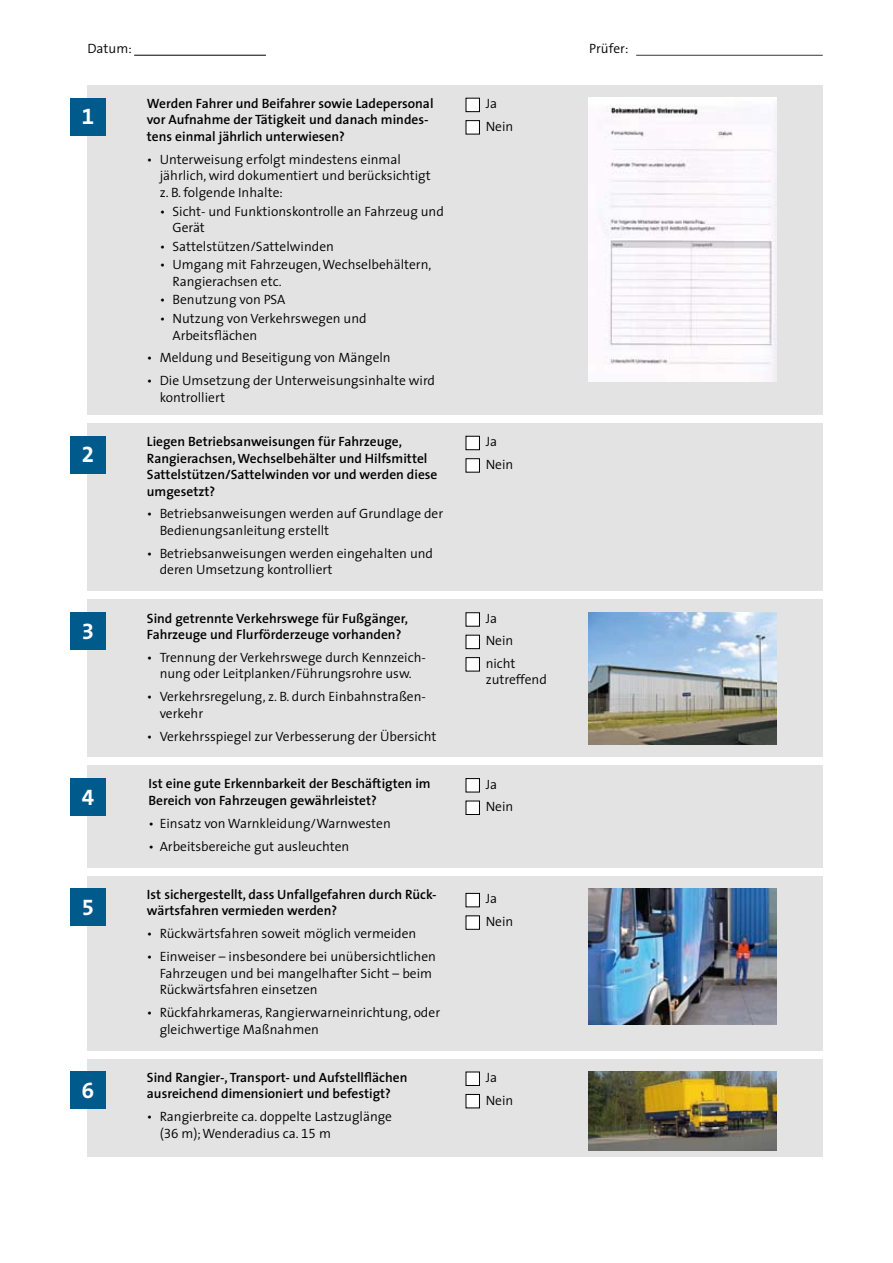
<style>
.page{position:relative;width:893px;height:1263px;background:#fff}
.page>*{position:absolute;margin:0;border:0;box-sizing:border-box;transform-origin:0 0}
.t1{font:700 22.5px "BG Thesis";color:#fff}
.t2{font:300 13.5px/16.5px "BG Thesis";color:#000}
.t3{font:600 13.5px/16.5px "BG Thesis";color:#000}
</style>
<div class="page">
<div style="left:87px;top:1059px;width:736px;height:98px;background:#e3e3e4"></div>
<div style="left:70px;top:1071px;width:36px;height:38px;background:#005a8c"></div>
<img style="left:589px;top:1071px;width:187px;height:80px">
<div style="left:466px;top:1072px;width:13px;height:13px;background:#fff"></div>
<div style="left:466px;top:1071px;width:14px;height:15px;border:1px solid #000"></div>
<div style="left:466px;top:1094px;width:13px;height:14px;background:#fff"></div>
<div style="left:466px;top:1094px;width:14px;height:14px;border:1px solid #000"></div>
<div style="left:87px;top:85px;width:736px;height:330px;background:#e3e3e4"></div>
<div style="left:70px;top:98px;width:36px;height:37px;background:#005a8c"></div>
<div style="left:466px;top:98px;width:13px;height:14px;background:#fff"></div>
<div style="left:466px;top:98px;width:14px;height:14px;border:1px solid #000"></div>
<div style="left:466px;top:121px;width:13px;height:13px;background:#fff"></div>
<div style="left:466px;top:120px;width:14px;height:14px;border:1px solid #000"></div>
<img style="left:589px;top:98px;width:187px;height:283px">
<div style="left:87px;top:423px;width:736px;height:168px;background:#e3e3e4"></div>
<div style="left:70px;top:436px;width:36px;height:37px;background:#005a8c"></div>
<div style="left:466px;top:436px;width:13px;height:14px;background:#fff"></div>
<div style="left:466px;top:436px;width:14px;height:14px;border:1px solid #000"></div>
<div style="left:466px;top:459px;width:13px;height:13px;background:#fff"></div>
<div style="left:466px;top:458px;width:14px;height:14px;border:1px solid #000"></div>
<div style="left:87px;top:876px;width:736px;height:174px;background:#e3e3e4"></div>
<div style="left:70px;top:889px;width:36px;height:37px;background:#005a8c"></div>
<div style="left:466px;top:893px;width:13px;height:14px;background:#fff"></div>
<div style="left:466px;top:893px;width:14px;height:14px;border:1px solid #000"></div>
<div style="left:466px;top:916px;width:13px;height:13px;background:#fff"></div>
<div style="left:466px;top:915px;width:14px;height:15px;border:1px solid #000"></div>
<img style="left:589px;top:889px;width:187px;height:136px">
<div style="left:87px;top:600px;width:736px;height:157px;background:#e3e3e4"></div>
<div style="left:70px;top:612px;width:36px;height:38px;background:#005a8c"></div>
<img style="left:589px;top:612px;width:187px;height:132px">
<div style="left:466px;top:613px;width:13px;height:13px;background:#fff"></div>
<div style="left:466px;top:612px;width:14px;height:14px;border:1px solid #000"></div>
<div style="left:466px;top:658px;width:13px;height:13px;background:#fff"></div>
<div style="left:466px;top:657px;width:14px;height:14px;border:1px solid #000"></div>
<div style="left:466px;top:635px;width:13px;height:14px;background:#fff"></div>
<div style="left:466px;top:635px;width:14px;height:14px;border:1px solid #000"></div>
<div style="left:87px;top:765px;width:736px;height:102px;background:#e3e3e4"></div>
<div style="left:70px;top:778px;width:36px;height:38px;background:#005a8c"></div>
<div style="left:466px;top:778px;width:13px;height:14px;background:#fff"></div>
<div style="left:466px;top:778px;width:14px;height:14px;border:1px solid #000"></div>
<div style="left:466px;top:801px;width:13px;height:13px;background:#fff"></div>
<div style="left:466px;top:801px;width:14px;height:14px;border:1px solid #000"></div>
<hr style="left:134px;top:55px;width:132px;height:1px;background:#000">
<hr style="left:636px;top:55px;width:187px;height:1px;background:#000">
<p class="t2" style="left:87px;top:40px;width:46px">Datum:</p>
<p class="t2" style="left:589px;top:40px;width:41px">Prüfer:</p>
<p class="t3" style="left:147px;top:95px;width:288px">Werden Fahrer und Beifahrer sowie Ladepersonal vor Aufnahme der Tätigkeit und danach mindes&shy;tens einmal jährlich unterwiesen?</p>
<p class="t2" style="left:160px;top:151px;width:273px;text-indent:-13px">• Unterweisung erfolgt mindestens einmal jährlich, wird dokumentiert und berücksichtigt z. B. folgende Inhalte:</p>
<p class="t2" style="left:172px;top:203px;width:273px;text-indent:-13px">• Sicht- und Funktionskontrolle an Fahrzeug und<br>Gerät</p>
<p class="t2" style="left:160px;top:238px;width:176px">• Sattelstützen/Sattelwinden</p>
<p class="t2" style="left:172px;top:257px;width:261px;text-indent:-13px">• Umgang mit Fahrzeugen,Wechselbehältern,<br>Rangierachsen etc.</p>
<p class="t2" style="left:160px;top:292px;width:127px">• Benutzung von PSA</p>
<p class="t2" style="left:172px;top:310px;width:196px;text-indent:-13px">• Nutzung von Verkehrswegen und<br>Arbeitsflächen</p>
<p class="t2" style="left:147px;top:350px;width:245px">• Meldung und Beseitigung von Mängeln</p>
<p class="t2" style="left:160px;top:373px;width:277px;text-indent:-13px">• Die Umsetzung der Unterweisungsinhalte wird kontrolliert</p>
<h1 class="t1" style="left:82px;top:102px;width:14px">1</h1>
<p class="t2" style="left:486px;top:92px;width:29px;line-height:22.6px">Ja<br>Nein</p>
<p class="t3" style="left:147px;top:433px;width:292px">Liegen Betriebsanweisungen für Fahrzeuge, Rangierachsen, Wechselbehälter und Hilfsmittel Sattelstützen/Sattelwinden vor und werden diese umgesetzt?</p>
<p class="t2" style="left:160px;top:506px;width:285px;text-indent:-13px">• Betriebsanweisungen werden auf Grundlage der<br>Bedienungsanleitung erstellt</p>
<p class="t2" style="left:160px;top:545px;width:275px;text-indent:-13px">• Betriebsanweisungen werden eingehalten und deren Umsetzung kontrolliert</p>
<h1 class="t1" style="left:82px;top:440px;width:14px">2</h1>
<p class="t2" style="left:486px;top:430px;width:29px;line-height:22.6px">Ja<br>Nein</p>
<h1 class="t1" style="left:82px;top:617px;width:14px">3</h1>
<p class="t3" style="left:147px;top:610px;width:263px">Sind getrennte Verkehrswege für Fußgänger,<br>Fahrzeuge und Flurförderzeuge vorhanden?</p>
<p class="t2" style="left:147px;top:649px;width:281px;text-align:center">• Trennung der Verkehrswege durch Kennzeich&shy;nung oder Leitplanken/Führungsrohre usw.</p>
<p class="t2" style="left:160px;top:689px;width:266px;text-indent:-13px">• Verkehrsregelung, z. B. durch Einbahnstraßen&shy;verkehr</p>
<p class="t2" style="left:147px;top:728px;width:291px">• Verkehrsspiegel zur Verbesserung der Übersicht</p>
<p class="t2" style="left:486px;top:607px;width:31px;line-height:22.5px">Ja<br>Nein nicht</p>
<p class="t2" style="left:486px;top:672px;width:63px">zutreffend</p>
<p class="t3" style="left:148px;top:776px;width:284px">Ist eine gute Erkennbarkeit der Beschäftigten im<br>Bereich von Fahrzeugen gewährleistet?</p>
<p class="t2" style="left:148px;top:815px;width:244px">• Einsatz von Warnkleidung/Warnwesten</p>
<p class="t2" style="left:148px;top:838px;width:202px">• Arbeitsbereiche gut ausleuchten</p>
<h1 class="t1" style="left:82px;top:783px;width:14px">4</h1>
<p class="t2" style="left:486px;top:773px;width:29px;line-height:22.6px">Ja<br>Nein</p>
<p class="t3" style="left:147px;top:886px;width:291px">Ist sichergestellt, dass Unfallgefahren durch Rück&shy;wärtsfahren vermieden werden?</p>
<p class="t2" style="left:147px;top:926px;width:271px">• Rückwärtsfahren soweit möglich vermeiden</p>
<p class="t2" style="left:160px;top:948px;width:278px;text-indent:-13px">• Einweiser – insbesondere bei unübersichtlichen<br>Fahrzeugen und bei mangelhafter Sicht – beim<br>Rückwärtsfahren einsetzen</p>
<p class="t2" style="left:160px;top:1004px;width:282px;text-indent:-13px">• Rückfahrkameras, Rangierwarneinrichtung, oder gleichwertige Maßnahmen</p>
<h1 class="t1" style="left:82px;top:893px;width:14px">5</h1>
<p class="t2" style="left:486px;top:888px;width:29px;line-height:22.6px">Ja<br>Nein</p>
<h1 class="t1" style="left:82px;top:1076px;width:14px">6</h1>
<p class="t3" style="left:147px;top:1069px;width:262px">Sind Rangier-, Transport- und Aufstellflächen ausreichend dimensioniert und befestigt?</p>
<p class="t2" style="left:160px;top:1108px;width:234px;text-indent:-13px">• Rangierbreite ca. doppelte Lastzuglänge (36 m); Wenderadius ca. 15 m</p>
<p class="t2" style="left:486px;top:1066px;width:29px;line-height:22.6px">Ja<br>Nein</p>
</div>
